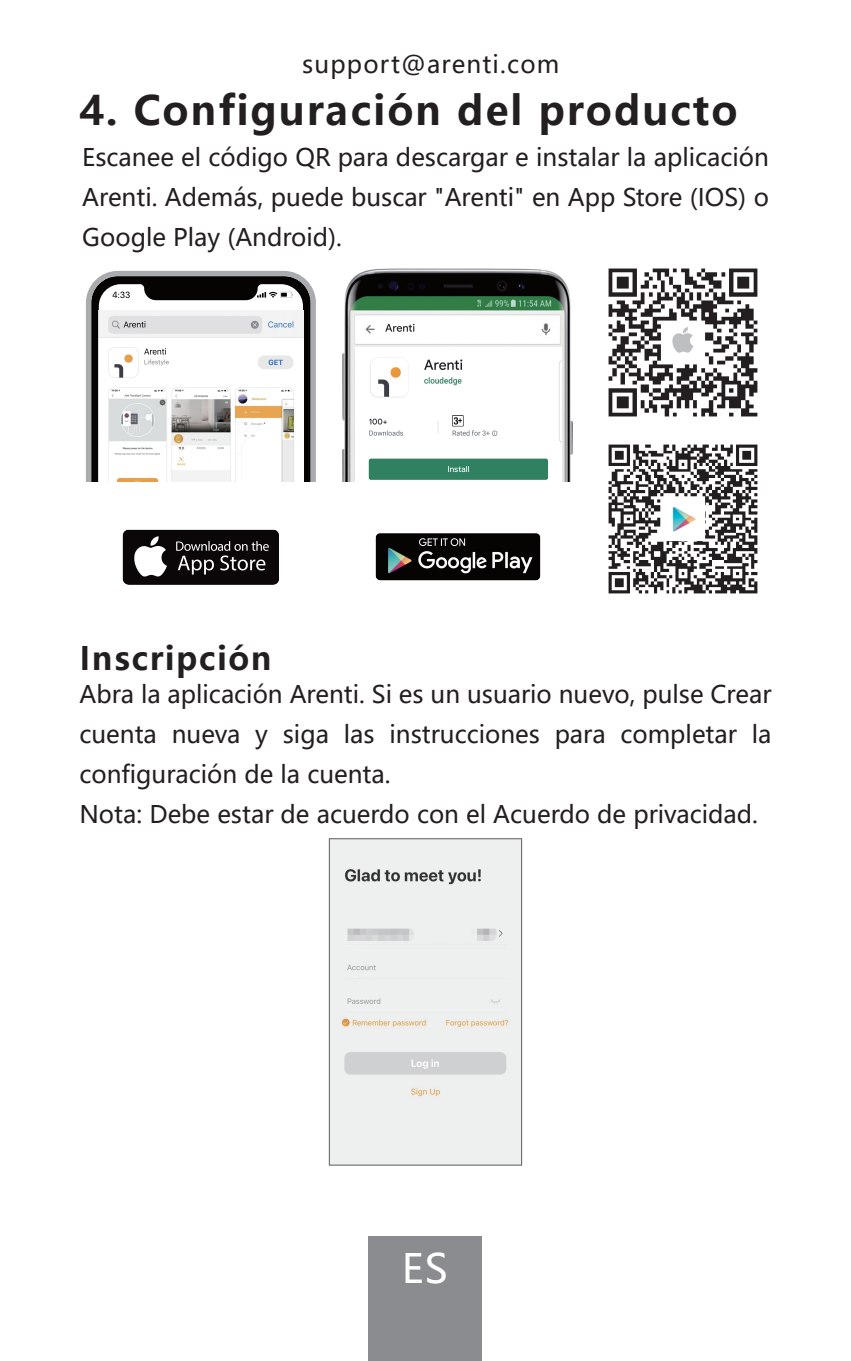
<style>
.page{position:relative;width:851px;height:1361px;background:#fff}
.page>*{position:absolute;margin:0;border:0;box-sizing:border-box;transform-origin:0 0}
.t1{font:700 40px "Microsoft Ya Hei UI";letter-spacing:.05em;color:#231f20}
.t2{font:40px "Microsoft Ya Hei UI";color:#fff}
.t3{font:700 32px "Microsoft Ya Hei UI";letter-spacing:.05em;color:#231f20}
.t4{font:24px/40px "Microsoft Ya Hei UI";color:#231f20}
.t5{font:24px "Microsoft Ya Hei UI";letter-spacing:.05em;color:#231f20}
</style>
<div class="page">
<div style="left:369px;top:1236px;width:113px;height:125px;background:#8a8c8f"></div>
<svg style="left:86px;top:271px;width:230px;height:210px"></svg>
<img style="left:99px;top:310px;width:204px;height:171px">
<img style="left:123px;top:530px;width:156px;height:55px">
<img style="left:376px;top:533px;width:164px;height:47px">
<img style="left:608px;top:444px;width:150px;height:150px">
<img style="left:608px;top:268px;width:150px;height:149px">
<img style="left:342px;top:268px;width:231px;height:214px">
<img style="left:382px;top:321px;width:35px;height:14px">
<img style="left:356px;top:348px;width:205px;height:133px">
<img style="left:331px;top:840px;width:189px;height:323px">
<div style="left:329px;top:838px;width:193px;height:327px;border:1px solid #737477"></div>
<p class="t5" style="left:302px;top:48px;width:259px">support@arenti.com</p>
<h1 class="t1" style="left:79px;top:83px;width:659px">4. Configuración del producto</h1>
<p class="t4" style="left:82px;top:137px;width:688px;text-align:justify">Escanee el código QR para descargar e instalar la aplicación Arenti. Además, puede buscar "Arenti" en App Store (IOS) o Google Play (Android).</p>
<h2 class="t3" style="left:79px;top:636px;width:194px">Inscripción</h2>
<p class="t4" style="left:79px;top:673px;width:693px">Abra la aplicación Arenti. Si es un usuario nuevo, pulse Crear cuenta nueva y siga las instrucciones para completar la configuración de la cuenta.<br>Nota: Debe estar de acuerdo con el Acuerdo de privacidad.</p>
<h1 class="t2" style="left:402px;top:1241px;width:48px">ES</h1>
</div>
